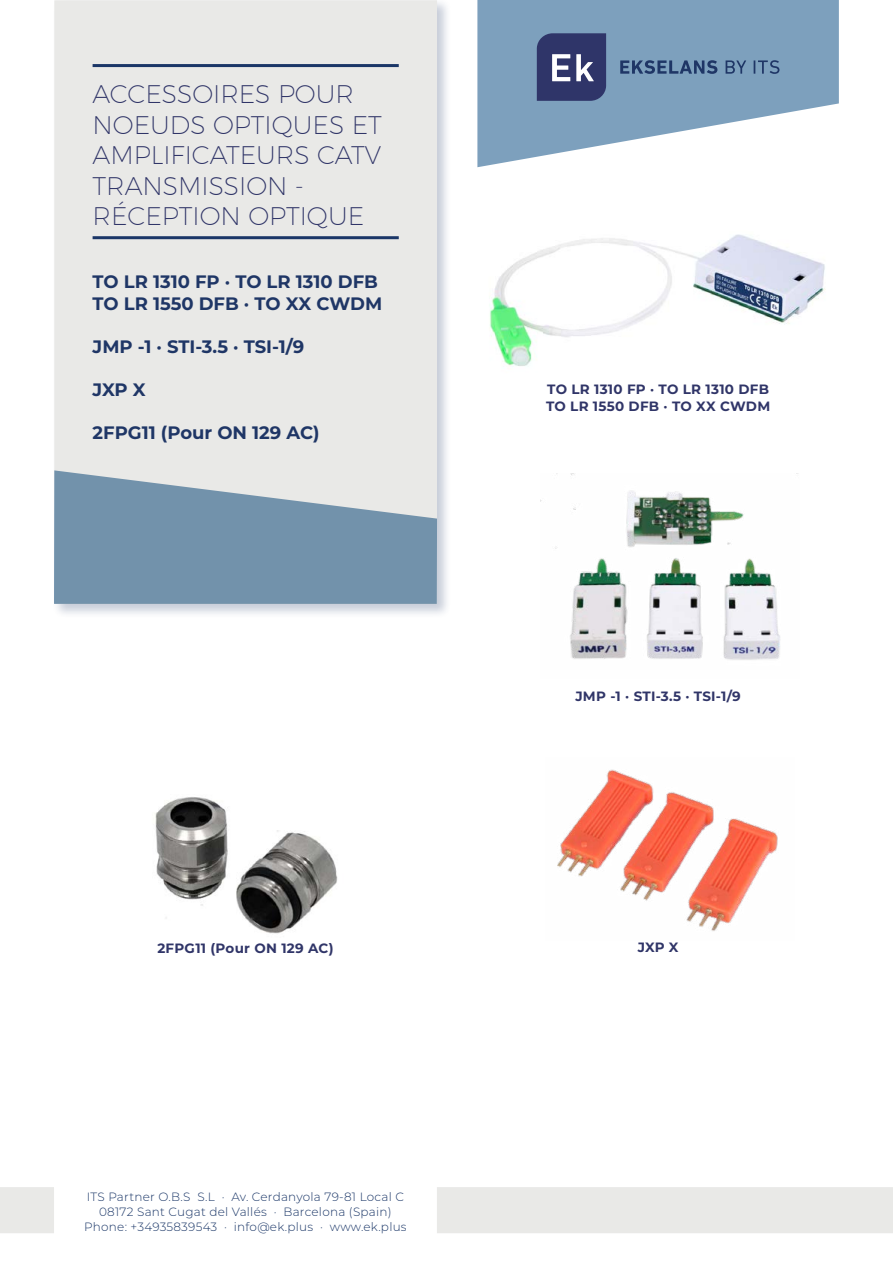
<style>
.page{position:relative;width:893px;height:1263px;background:#fff}
.page>*{position:absolute;margin:0;border:0;box-sizing:border-box;transform-origin:0 0}
.t1{font:200 25.5px/30.6px "Montserrat";color:#303568}
.t2{font:700 18px/21.6px "Montserrat";color:#1f3666}
.t3{font:700 13.5px/16.2px "Montserrat";letter-spacing:.02em;color:#303568}
.t4{font:300 12px/15px "Montserrat";letter-spacing:.02em;color:#1a3667;text-align:center}
</style>
<div class="page">
<div style="left:52px;top:0;width:399px;height:619px;background:#1f3666;opacity:.25"></div>
<div style="left:54px;top:0;width:383px;height:470px;background:#e9e9e7"></div>
<svg style="left:54px;top:470px;width:383px;height:134px;background:#87a2b6"></svg>
<hr style="left:93px;top:64px;width:306px;height:3px;background:#1a3667">
<hr style="left:93px;top:236px;width:306px;height:3px;background:#1a3667">
<svg style="left:477px;top:0;width:362px;height:167px;fill:#7da0bd"></svg>
<svg style="left:537px;top:33px;width:69px;height:68px;background:#484e7c"></svg>
<svg style="left:620px;top:60px;width:97px;height:14px"></svg>
<svg style="left:726px;top:60px;width:20px;height:14px"></svg>
<svg style="left:754px;top:60px;width:25px;height:14px"></svg>
<div style="left:0;top:1187px;width:54px;height:46px;background:#e9e9e7"></div>
<div style="left:437px;top:1187px;width:456px;height:46px;background:#e9e9e7"></div>
<img style="left:490px;top:234px;width:336px;height:132px">
<img style="left:540px;top:473px;width:258px;height:187px">
<img style="left:557px;top:769px;width:221px;height:162px">
<img style="left:155px;top:797px;width:183px;height:137px">
<h1 class="t1" style="left:93px;top:78px;width:291px">ACCESSOIRES POUR<br>NOEUDS OPTIQUES ET<br>AMPLIFICATEURS CATV<br>TRANSMISSION -<br>RÉCEPTION OPTIQUE</h1>
<h2 class="t2" style="left:93px;top:270px;width:291px">TO LR 1310 FP · TO LR 1310 DFB<br>TO LR 1550 DFB · TO XX CWDM</h2>
<h2 class="t2" style="left:93px;top:335px;width:213px">JMP -1 · STI-3.5 · TSI-1/9</h2>
<h2 class="t2" style="left:93px;top:378px;width:55px">JXP X</h2>
<h2 class="t2" style="left:93px;top:421px;width:229px">2FPG11 (Pour ON 129 AC)</h2>
<p class="t3" style="left:157px;top:939px;width:178px">2FPG11 (Pour ON 129 AC)</p>
<p class="t4" style="left:84px;top:1189px;width:324px">ITS Partner O.B.S S.L · Av. Cerdanyola 79-81 Local C<br>08172 Sant Cugat del Vallés · Barcelona (Spain)<br>Phone: +34935839543 · info@ek.plus · www.ek.plus</p>
<p class="t3" style="left:546px;top:381px;width:226px">TO LR 1310 FP · TO LR 1310 DFB<br>TO LR 1550 DFB · TO XX CWDM</p>
<p class="t3" style="left:575px;top:687px;width:167px">JMP -1 · STI-3.5 · TSI-1/9</p>
<p class="t3" style="left:638px;top:938px;width:42px">JXP X</p>
</div>
